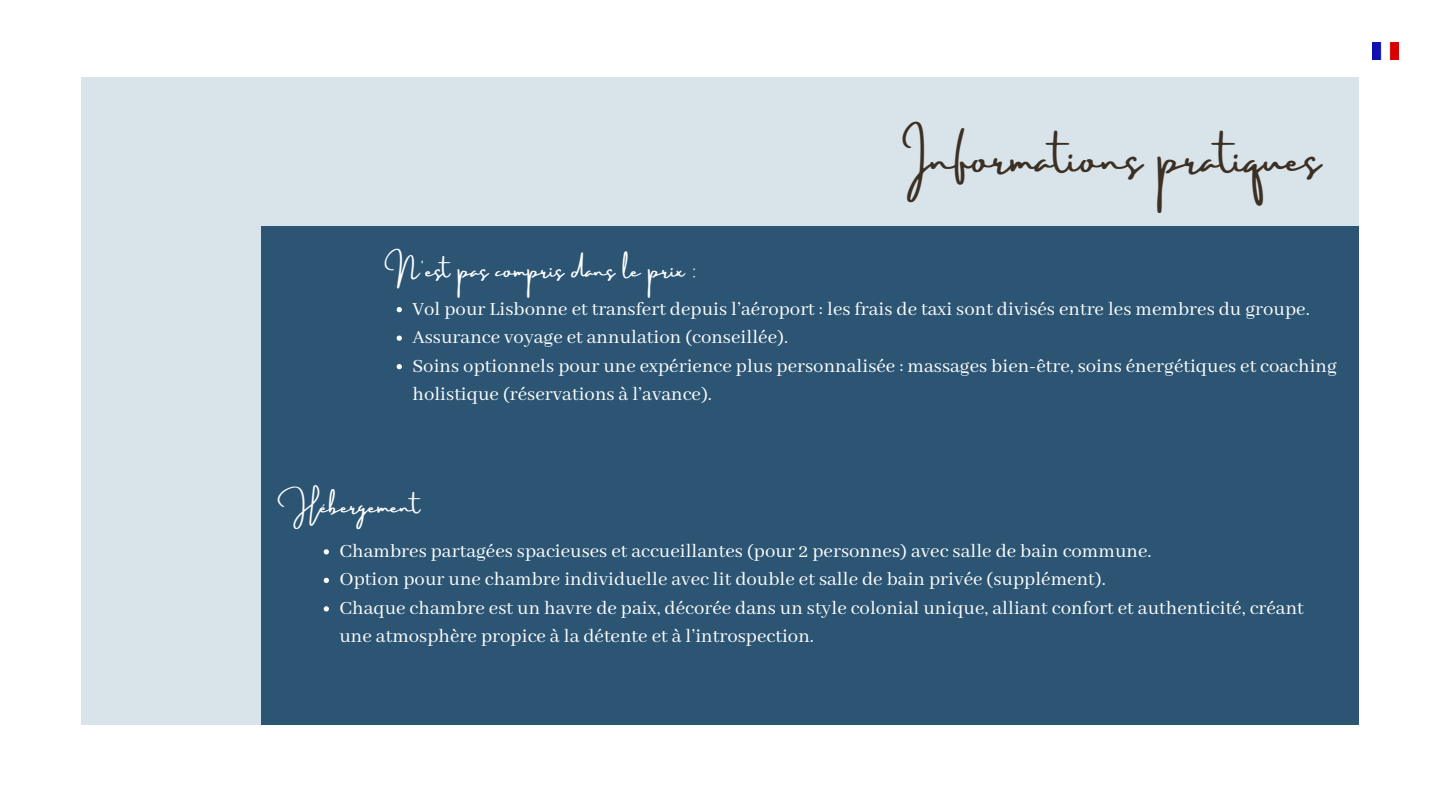
<style>
.page{position:relative;width:1440px;height:810px;background:#fff}
.page>*{position:absolute;margin:0;border:0;box-sizing:border-box;transform-origin:0 0}
.t1{font:40.3px "Amsterdam Three";letter-spacing:.005em;color:#3c3024}
.t2{font:20.7px/28.5px "Abhaya Libre";color:#fff}
.t3{font:20.5px "Amsterdam Three";color:#fff}
</style>
<div class="page">
<div style="left:81px;top:77px;width:1278px;height:648px;background:#d9e4ea"></div>
<div style="left:262px;top:226px;width:1097px;height:499px;background:#2c5574"></div>
<svg style="left:397px;top:307px;width:5px;height:5px"></svg>
<svg style="left:397px;top:336px;width:5px;height:5px"></svg>
<svg style="left:397px;top:364px;width:5px;height:5px"></svg>
<svg style="left:324px;top:549px;width:5px;height:6px"></svg>
<svg style="left:324px;top:578px;width:5px;height:5px"></svg>
<svg style="left:324px;top:606px;width:5px;height:6px"></svg>
<img style="left:1372px;top:42px;width:27px;height:18px">
<p class="t1" style="left:902px;top:137px;width:420px">Informations pratiques</p>
<h1 class="t3" style="left:393px;top:259px;width:304px">N'est pas compris dans le prix :</h1>
<p class="t2" style="left:412px;top:295px;width:899px">Vol pour Lisbonne et transfert depuis l’aéroport : les frais de taxi sont divisés entre les membres du groupe.</p>
<p class="t2" style="left:412px;top:324px;width:377px">Assurance voyage et annulation (conseillée).</p>
<p class="t2" style="left:412px;top:352px;width:926px">Soins optionnels pour une expérience plus personnalisée : massages bien-être, soins énergétiques et coaching holistique (réservations à l’avance).</p>
<p class="t3" style="left:278px;top:494px;width:143px">Hébergement</p>
<p class="t2" style="left:339px;top:537px;width:814px">Chambres partagées spacieuses et accueillantes (pour 2 personnes) avec salle de bain commune.</p>
<p class="t2" style="left:339px;top:566px;width:768px">Option pour une chambre individuelle avec lit double et salle de bain privée (supplément).</p>
<p class="t2" style="left:339px;top:594px;width:966px">Chaque chambre est un havre de paix, décorée dans un style colonial unique, alliant confort et authenticité, créant une atmosphère propice à la détente et à l’introspection.</p>
</div>
